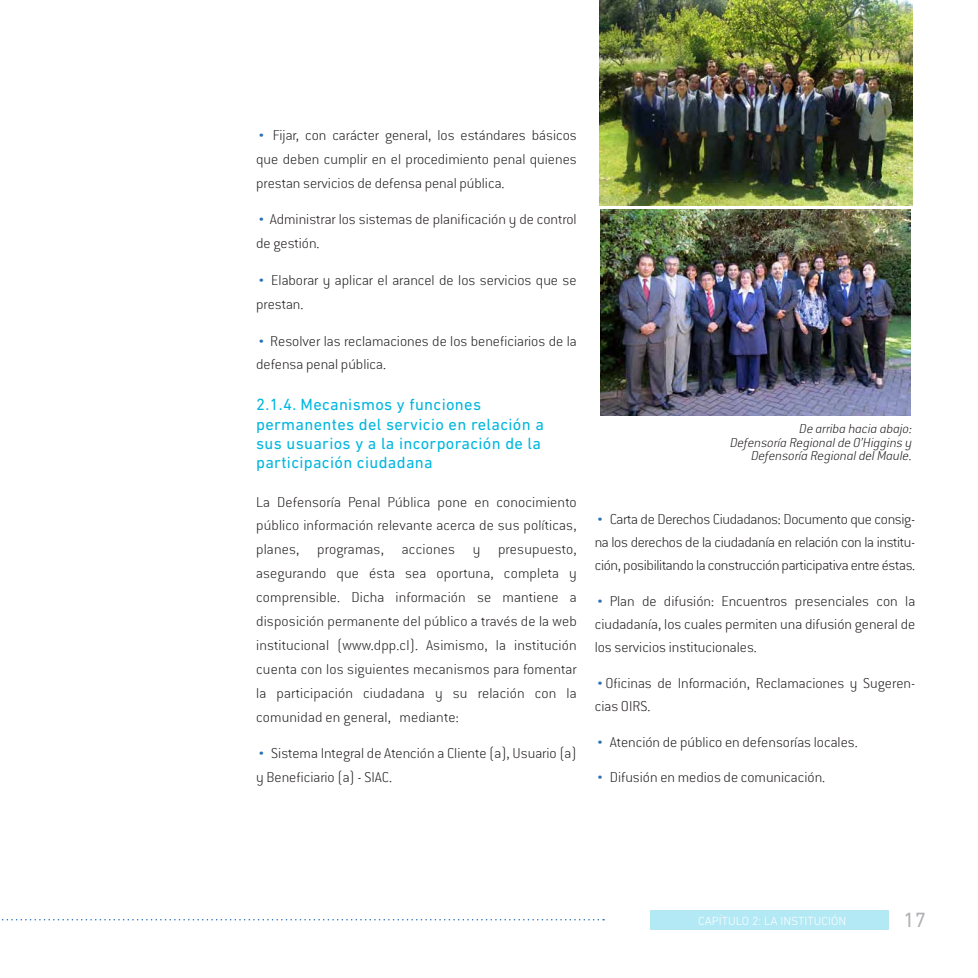
<style>
.page{position:relative;width:978px;height:978px;background:#fff}
.page>*{position:absolute;margin:0;border:0;box-sizing:border-box;transform-origin:0 0}
.t1{font:21px "DIN Next LT Pro";color:#b0b1b5}
.t2{font:16.5px/19.4px "DIN Next LT Pro";letter-spacing:.02em;color:#00b6de}
.t3{font:200 15.75px/23.9px "Conduit ITC Std";color:#231f20}
.t4{font:italic 200 14.25px/13.5px "Conduit ITC Std";color:#231f20;text-align:right}
.t5{font:300 12px "DIN Next LT Pro";color:#fff}
.s1{font-weight:900;font-size:19.5px;color:#2a71b8}
</style>
<div class="page">
<svg style="left:2px;top:919px;width:602px;height:1px"></svg>
<div style="left:651px;top:911px;width:238px;height:19px;background:#b3e9f5"></div>
<img style="left:600px;top:210px;width:311px;height:206px">
<img style="left:599px;top:0;width:313px;height:206px">
<p class="t3" style="left:256px;top:123px;width:322px;text-align:justify"><span class="s1">·</span> Fijar, con carácter general, los estándares básicos que deben cumplir en el procedimiento penal quienes prestan servicios de defensa penal pública.</p>
<p class="t3" style="left:256px;top:207px;width:322px"><span class="s1">·</span> Administrar los sistemas de planificación y de control de gestión.</p>
<p class="t3" style="left:256px;top:268px;width:322px"><span class="s1">·</span> Elaborar y aplicar el arancel de los servicios que se prestan.</p>
<p class="t3" style="left:256px;top:328px;width:322px"><span class="s1">·</span> Resolver las reclamaciones de los beneficiarios de la defensa penal pública.</p>
<p class="t2" style="left:256px;top:395px;width:289px">2.1.4. Mecanismos y funciones permanentes del servicio en relación a sus usuarios y a la incorporación de la participación ciudadana</p>
<p class="t3" style="left:256px;top:489px;width:322px;text-align:justify">La Defensoría Penal Pública pone en conocimiento público información relevante acerca de sus políticas, planes, programas, acciones y presupuesto, asegurando que ésta sea oportuna, completa y comprensible. Dicha información se mantiene a disposición permanente del público a través de la web institucional (www.dpp.cl). Asimismo, la institución cuenta con los siguientes mecanismos para fomentar la participación ciudadana y su relación con la comunidad en general, mediante:</p>
<p class="t3" style="left:256px;top:741px;width:322px"><span class="s1">·</span> Sistema Integral de Atención a Cliente (a), Usuario (a) y Beneficiario (a) - SIAC.</p>
<p class="t4" style="left:730px;top:422px;width:184px">De arriba hacia abajo:<br>Defensoría Regional de O’Higgins y<br>Defensoría Regional del Maule.</p>
<p class="t3" style="left:595px;top:507px;width:322px;line-height:23.1px;text-align:justify"><span class="s1">·</span> Carta de Derechos Ciudadanos: Documento que consig&shy;na los derechos de la ciudadanía en relación con la institu&shy;ción, posibilitando la construcción participativa entre éstas.</p>
<p class="t3" style="left:595px;top:589px;width:322px;line-height:23.1px;text-align:justify"><span class="s1">·</span> Plan de difusión: Encuentros presenciales con la ciudadanía, los cuales permiten una difusión general de los servicios institucionales.</p>
<p class="t3" style="left:595px;top:671px;width:322px;line-height:23.1px"><span class="s1">·</span>Oficinas de Información, Reclamaciones y Sugeren&shy;cias OIRS.</p>
<p class="t3" style="left:595px;top:729px;width:265px"><span class="s1">·</span> Atención de público en defensorías locales.</p>
<p class="t3" style="left:595px;top:765px;width:232px"><span class="s1">·</span> Difusión en medios de comunicación.</p>
<p class="t5" style="left:698px;top:914px;width:150px">CAPÍTULO 2: LA INSTITUCIÓN</p>
<h1 class="t1" style="left:904px;top:907px;width:24px">17</h1>
</div>
